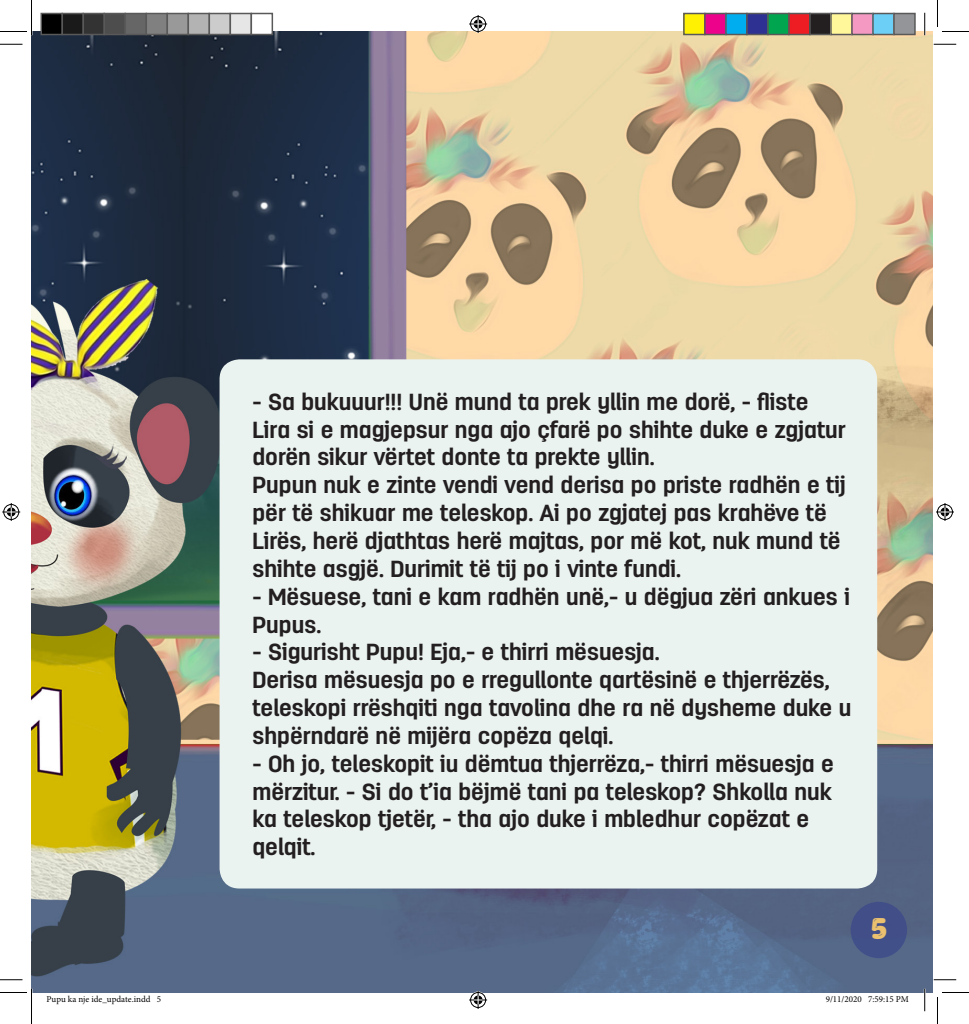
<style>
.page{position:relative;width:969px;height:1024px;background:#fff}
.page>*{position:absolute;margin:0;border:0;box-sizing:border-box;transform-origin:0 0}
.t1{font:33.15px "Clarence Alt Shine";color:#ebc16f}
.t2{font:700 23.25px/27.9px "Antartida";color:#231f20}
.t3{font:9px "Minion Pro";color:#000}
</style>
<div class="page">
<img style="left:32px;top:32px;width:900px;height:960px">
<div style="left:219px;top:359px;width:658px;height:529px;background:#ebf3f1;border-radius:20px"></div>
<div style="left:850px;top:902px;width:57px;height:56px;background:#414e88;border-radius:50%"></div>
<hr style="left:923px;top:13px;width:2px;height:22px;background:#fff">
<hr style="left:923px;top:989px;width:2px;height:22px;background:#fff">
<svg style="left:0;top:44px;width:22px;height:1px"></svg>
<svg style="left:933px;top:44px;width:23px;height:1px"></svg>
<svg style="left:0;top:979px;width:22px;height:1px"></svg>
<svg style="left:933px;top:979px;width:23px;height:1px"></svg>
<svg style="left:924px;top:13px;width:1px;height:22px"></svg>
<svg style="left:924px;top:989px;width:1px;height:22px"></svg>
<svg style="left:0;top:0;width:32px;height:35px"></svg>
<svg style="left:0;top:989px;width:32px;height:35px"></svg>
<svg style="left:937px;top:0;width:32px;height:32px"></svg>
<svg style="left:937px;top:992px;width:32px;height:32px"></svg>
<svg style="left:469px;top:15px;width:18px;height:18px"></svg>
<svg style="left:469px;top:991px;width:18px;height:18px"></svg>
<svg style="left:2px;top:503px;width:18px;height:18px"></svg>
<svg style="left:936px;top:503px;width:18px;height:18px"></svg>
<div style="left:41px;top:14px;width:21px;height:21px;background:#000"></div>
<div style="left:40px;top:13px;width:23px;height:22px;border:2px solid #595959"></div>
<div style="left:62px;top:14px;width:21px;height:21px;background:#1a1a1a"></div>
<div style="left:62px;top:13px;width:22px;height:22px;border:2px solid #595959"></div>
<div style="left:83px;top:14px;width:21px;height:21px;background:#333"></div>
<div style="left:82px;top:13px;width:23px;height:22px;border:2px solid #595959"></div>
<div style="left:104px;top:14px;width:21px;height:21px;background:#4d4d4d"></div>
<div style="left:104px;top:13px;width:22px;height:22px;border:2px solid #595959"></div>
<div style="left:125px;top:14px;width:21px;height:21px;background:#666"></div>
<div style="left:124px;top:13px;width:23px;height:22px;border:2px solid #595959"></div>
<div style="left:146px;top:14px;width:21px;height:21px;background:#808080"></div>
<div style="left:146px;top:13px;width:22px;height:22px;border:2px solid #595959"></div>
<div style="left:167px;top:14px;width:21px;height:21px;background:#999"></div>
<div style="left:166px;top:13px;width:23px;height:22px;border:2px solid #595959"></div>
<div style="left:188px;top:14px;width:21px;height:21px;background:#b3b3b3"></div>
<div style="left:188px;top:13px;width:22px;height:22px;border:2px solid #595959"></div>
<div style="left:209px;top:14px;width:21px;height:21px;background:#ccc"></div>
<div style="left:208px;top:13px;width:23px;height:22px;border:2px solid #595959"></div>
<div style="left:230px;top:14px;width:21px;height:21px;background:#e6e6e6"></div>
<div style="left:230px;top:13px;width:22px;height:22px;border:2px solid #595959"></div>
<div style="left:250px;top:13px;width:23px;height:22px;border:2px solid #595959"></div>
<div style="left:684px;top:14px;width:21px;height:21px;background:#fff101"></div>
<div style="left:683px;top:13px;width:22px;height:22px;border:2px solid #595959"></div>
<div style="left:705px;top:14px;width:21px;height:21px;background:#ed028c"></div>
<div style="left:704px;top:13px;width:22px;height:22px;border:2px solid #595959"></div>
<div style="left:726px;top:14px;width:21px;height:21px;background:#00aeef"></div>
<div style="left:725px;top:13px;width:22px;height:22px;border:2px solid #595959"></div>
<div style="left:747px;top:14px;width:21px;height:21px;background:#2e3092"></div>
<div style="left:746px;top:13px;width:22px;height:22px;border:2px solid #595959"></div>
<div style="left:768px;top:14px;width:21px;height:21px;background:#00a54f"></div>
<div style="left:767px;top:13px;width:22px;height:22px;border:2px solid #595959"></div>
<div style="left:789px;top:14px;width:21px;height:21px;background:#ee1d23"></div>
<div style="left:788px;top:13px;width:22px;height:22px;border:2px solid #595959"></div>
<div style="left:810px;top:14px;width:21px;height:21px;background:#231f20"></div>
<div style="left:809px;top:13px;width:22px;height:22px;border:2px solid #595959"></div>
<div style="left:831px;top:14px;width:21px;height:21px;background:#fff79a"></div>
<div style="left:830px;top:13px;width:22px;height:22px;border:2px solid #595959"></div>
<div style="left:852px;top:14px;width:21px;height:21px;background:#f499c2"></div>
<div style="left:851px;top:13px;width:22px;height:22px;border:2px solid #595959"></div>
<div style="left:873px;top:14px;width:21px;height:21px;background:#6bcff6"></div>
<div style="left:872px;top:13px;width:22px;height:22px;border:2px solid #595959"></div>
<div style="left:894px;top:14px;width:21px;height:21px;background:#939598"></div>
<div style="left:893px;top:13px;width:22px;height:22px;border:2px solid #595959"></div>
<div style="left:825px;top:953px;width:84px;height:40px;background:#566989"></div>
<p class="t2" style="left:252px;top:388px;width:595px">- Sa bukuuur!!! Unë mund ta prek yllin me dorë, - fliste<br>Lira si e magjepsur nga ajo çfarë po shihte duke e zgjatur dorën sikur vërtet donte ta prekte yllin.</p>
<p class="t2" style="left:252px;top:471px;width:595px">Pupun nuk e zinte vendi vend derisa po priste radhën e tij për të shikuar me teleskop. Ai po zgjatej pas krahëve të Lirës, herë djathtas herë majtas, por më kot, nuk mund të shihte asgjë. Durimit të tij po i vinte fundi.</p>
<p class="t2" style="left:252px;top:583px;width:599px">- Mësuese, tani e kam radhën unë,- u dëgjua zëri ankues i<br>Pupus.</p>
<p class="t2" style="left:252px;top:639px;width:409px">- Sigurisht Pupu! Eja,- e thirri mësuesja.</p>
<p class="t2" style="left:252px;top:666px;width:600px">Derisa mësuesja po e rregullonte qartësinë e thjerrëzës, teleskopi rrëshqiti nga tavolina dhe ra në dysheme duke u shpërndarë në mijëra copëza qelqi.</p>
<p class="t2" style="left:252px;top:750px;width:583px">- Oh jo, teleskopit iu dëmtua thjerrëza,- thirri mësuesja e mërzitur. - Si do t’ia bëjmë tani pa teleskop? Shkolla nuk ka teleskop tjetër, - tha ajo duke i mbledhur copëzat e qelqit.</p>
<p class="t1" style="left:871px;top:908px;width:17px">5</p>
<p class="t3" style="left:46px;top:993px;width:116px">Pupu ka nje ide_update.indd 5</p>
<p class="t3" style="left:825px;top:993px;width:85px">9/11/2020 7:59:15 PM</p>
</div>
